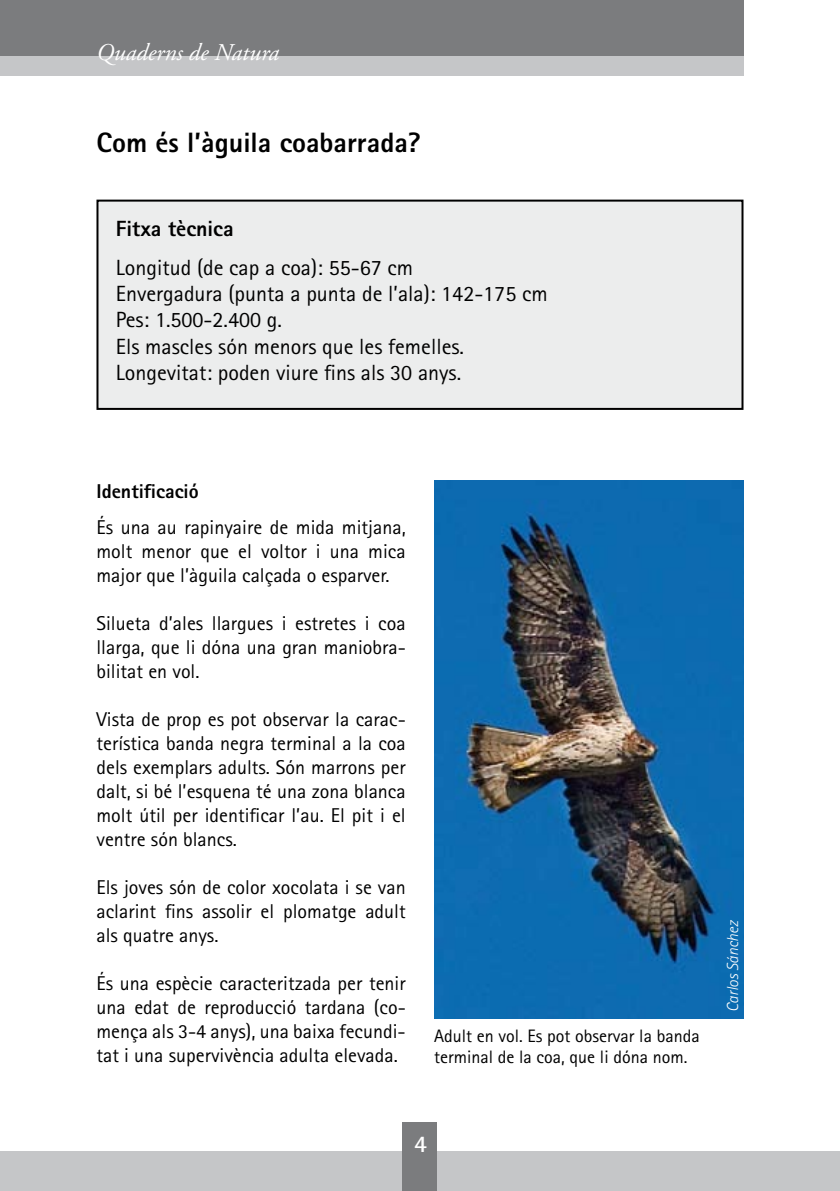
<style>
.page{position:relative;width:840px;height:1191px;background:#fff}
.page>*{position:absolute;margin:0;border:0;box-sizing:border-box;transform-origin:0 0}
.t1{font:800 28px "Rotis Sans Serif";color:#000}
.t2{font:italic 24px "Adobe Garamond";color:#fff}
.t3{font:700 24px "Rotis Sans Serif";color:#fff}
.t4{font:22px/26.4px "Rotis Sans Serif";color:#000}
.t5{font:800 22px "Rotis Sans Serif";color:#000}
.t6{font:20px/24px "Rotis Sans Serif";color:#000;text-align:justify}
.t7{font:800 20px "Rotis Sans Serif";color:#000}
.t8{font:18px/21.6px "Rotis Sans Serif";color:#000}
.t9{font:italic 300 16px "Rotis Sans Serif";color:#fff}
</style>
<div class="page">
<div style="left:0;top:0;width:743px;height:56px;background:#7b7c7e"></div>
<div style="left:0;top:56px;width:743px;height:20px;background:#c5c6c8"></div>
<div style="left:0;top:1151px;width:839px;height:40px;background:#c5c6c8"></div>
<div style="left:403px;top:1123px;width:34px;height:68px;background:#7b7c7e"></div>
<div style="left:97px;top:201px;width:645px;height:208px;background:#eceded"></div>
<div style="left:96px;top:200px;width:647px;height:210px;border:2px solid #000"></div>
<img style="left:434px;top:480px;width:309px;height:538px">
<p class="t2" style="left:96px;top:40px;width:184px">Quaderns de Natura</p>
<h1 class="t1" style="left:96px;top:125px;width:325px">Com és l’àguila coabarrada?</h1>
<p class="t5" style="left:116px;top:215px;width:119px">Fitxa tècnica</p>
<p class="t4" style="left:116px;top:254px;width:433px">Longitud (de cap a coa): 55-67 cm<br>Envergadura (punta a punta de l’ala): 142-175 cm Pes: 1.500-2.400 g.<br>Els mascles són menors que les femelles.<br>Longevitat: poden viure fins als 30 anys.</p>
<p class="t7" style="left:96px;top:478px;width:104px">Identificació</p>
<p class="t6" style="left:96px;top:515px;width:310px">És una au rapinyaire de mida mitjana, molt menor que el voltor i una mica major que l’àguila calçada o esparver.</p>
<p class="t6" style="left:96px;top:611px;width:310px">Silueta d’ales llargues i estretes i coa llarga, que li dóna una gran maniobra&shy;bilitat en vol.</p>
<p class="t6" style="left:96px;top:707px;width:310px">Vista de prop es pot observar la carac&shy;terística banda negra terminal a la coa dels exemplars adults. Són marrons per dalt, si bé l’esquena té una zona blanca molt útil per identificar l’au. El pit i el ventre són blancs.</p>
<p class="t6" style="left:96px;top:875px;width:310px">Els joves són de color xocolata i se van aclarint fins assolir el plomatge adult als quatre anys.</p>
<p class="t6" style="left:96px;top:971px;width:310px">És una espècie caracteritzada per tenir una edat de reproducció tardana (co&shy;mença als 3-4 anys), una baixa fecundi&shy;tat i una supervivència adulta elevada.</p>
<p class="t8" style="left:434px;top:1024px;width:267px">Adult en vol. Es pot observar la banda terminal de la coa, que li dóna nom.</p>
<p class="t3" style="left:414px;top:1129px;width:14px">4</p>
<p class="t9" style="left:723px;top:1012px;width:94px;rotate:-90deg">Carlos Sánchez</p>
</div>
